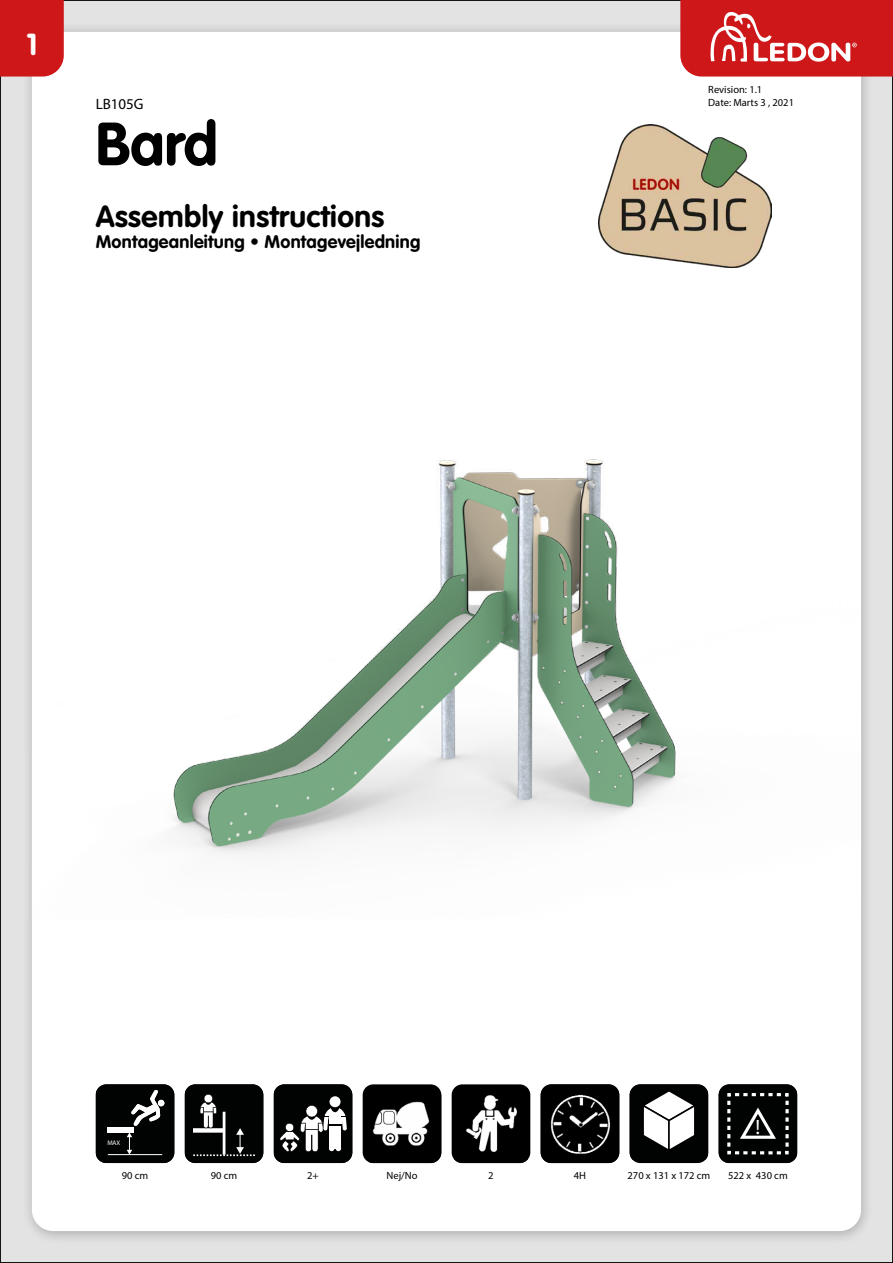
<style>
.page{position:relative;width:893px;height:1263px;background:#e3e3e3}
.page>*{position:absolute;margin:0;border:0;box-sizing:border-box;transform-origin:0 0}
.t1{font:700 60px "VAG Rounded Std";color:#000}
.t2{font:700 30px "VAG Rounded Std";letter-spacing:.015em;color:#000}
.t3{font:700 30px "VAG Rounded Std";color:#fff}
.t4{font:20.85px "Myriad Pro";color:#fff}
.t5{font:700 18px "VAG Rounded Std";letter-spacing:.015em;color:#000}
.t6{font:15px "Myriad Pro";color:#000}
.t7{font:10.5px/12.6px "Myriad Pro";color:#000}
.t8{font:6.6px "Gill Sans Std";color:#fff}
</style>
<div class="page">
<div style="left:21px;top:22px;width:852px;height:1222px;background:#000;opacity:.25"></div>
<div style="left:34px;top:34px;width:825px;height:1195px;background:#fff;border-radius:19px"></div>
<img style="left:32px;top:345px;width:829px;height:573px">
<div style="left:0;top:0;width:64px;height:77px;background:#cd1719"></div>
<img style="left:598px;top:124px;width:173px;height:144px">
<svg style="left:680px;top:0;width:213px;height:77px;background:#d23234"></svg>
<svg style="left:96px;top:1084px;width:78px;height:79px;background:#1e1f1f"></svg>
<hr style="left:108px;top:1154px;width:54px;height:1px;background:#fff">
<svg style="left:185px;top:1084px;width:78px;height:79px;background:#1f2020"></svg>
<svg style="left:274px;top:1084px;width:78px;height:79px"></svg>
<div style="left:363px;top:1084px;width:78px;height:79px;background:#000;border-radius:11px"></div>
<img style="left:369px;top:1101px;width:72px;height:62px">
<div style="left:452px;top:1084px;width:78px;height:79px;background:#000;border-radius:11px"></div>
<img style="left:454px;top:1095px;width:74px;height:68px">
<img style="left:541px;top:1084px;width:78px;height:79px">
<div style="left:630px;top:1084px;width:78px;height:79px;background:#000;border-radius:11px"></div>
<svg style="left:630px;top:1084px;width:78px;height:76px"></svg>
<svg style="left:719px;top:1084px;width:78px;height:79px;background:#1f2020"></svg>
<h2 class="t3" style="left:26px;top:27px;width:13px">1</h2>
<h3 class="t6" style="left:96px;top:95px;width:49px">LB105G</h3>
<h1 class="t1" style="left:96px;top:109px;width:124px">Bard</h1>
<h2 class="t2" style="left:96px;top:199px;width:290px">Assembly instructions</h2>
<h3 class="t5" style="left:96px;top:232px;width:326px">Montageanleitung • Montagevejledning</h3>
<p class="t7" style="left:708px;top:83px;width:87px">Revision: 1.1<br>Date: Marts 3 , 2021</p>
<p class="t8" style="left:107px;top:1139px;width:15px">MAX</p>
<h3 class="t4" style="left:756px;top:1114px;width:6px">!</h3>
<p class="t7" style="left:122px;top:1169px;width:28px">90 cm</p>
<p class="t7" style="left:211px;top:1169px;width:28px">90 cm</p>
<p class="t7" style="left:307px;top:1169px;width:13px">2+</p>
<p class="t7" style="left:386px;top:1169px;width:32px">Nej/No</p>
<p class="t7" style="left:488px;top:1169px;width:7px">2</p>
<p class="t7" style="left:574px;top:1169px;width:14px">4H</p>
<p class="t7" style="left:628px;top:1169px;width:84px">270 x 131 x 172 cm</p>
<p class="t7" style="left:728px;top:1169px;width:61px">522 x 430 cm</p>
</div>
